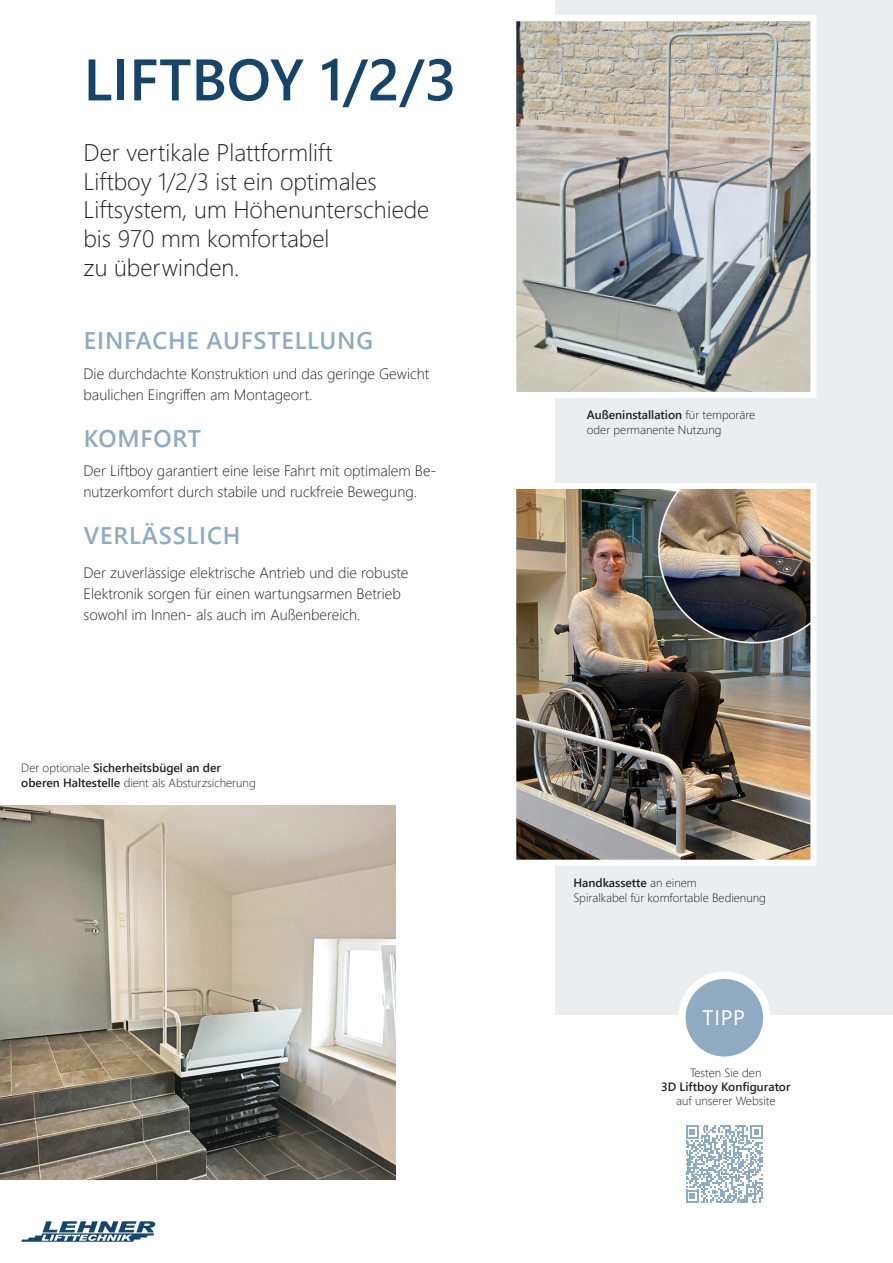
<style>
.page{position:relative;width:893px;height:1263px;background:#fff}
.page>*{position:absolute;margin:0;border:0;box-sizing:border-box;transform-origin:0 0}
.t1{font:600 58.5px "Segoe UI";color:#17456a}
.t2{font:300 24px/28.8px "Segoe UI";color:#231f20}
.t3{font:600 24px "Segoe UI";letter-spacing:.035em;color:#8fabc1}
.t4{font:21px "Segoe UI";color:#fff}
.t5{font:300 15px/21px "Segoe UI";color:#231f20}
.t6{font:300 12px/14.4px "Segoe UI";color:#231f20}
.t7{font:600 12px/14.4px "Segoe UI";color:#231f20}
.s1{font-weight:300}
.s2{font-weight:600}
</style>
<div class="page">
<svg style="left:21px;top:1221px;width:134px;height:21px"></svg>
<div style="left:556px;top:0;width:337px;height:1014px;background:#ebeef0"></div>
<img style="left:517px;top:22px;width:292px;height:369px">
<div style="left:510px;top:15px;width:306px;height:383px;border:6px solid #fff"></div>
<img style="left:517px;top:490px;width:292px;height:369px">
<div style="left:510px;top:483px;width:306px;height:383px;border:6px solid #fff"></div>
<div style="left:682px;top:975px;width:85px;height:85px;background:#8fabc1;border-radius:50%"></div>
<div style="left:678px;top:971px;width:93px;height:93px;border:8px solid #fff;border-radius:50%"></div>
<svg style="left:686px;top:1125px;width:77px;height:78px"></svg>
<img style="left:0;top:805px;width:395px;height:374px">
<h1 class="t1" style="left:84px;top:24px;width:375px">LIFTBOY 1/2/3</h1>
<h2 class="t2" style="left:84px;top:136px;width:347px">Der vertikale Plattformlift<br>Liftboy 1/2/3 ist ein optimales<br>Liftsystem, um Höhenunterschiede bis 970 mm komfortabel<br>zu überwinden.</h2>
<h2 class="t3" style="left:84px;top:318px;width:291px">EINFACHE AUFSTELLUNG</h2>
<p class="t5" style="left:84px;top:361px;width:347px">Die durchdachte Konstruktion und das geringe Gewicht baulichen Eingriffen am Montageort.</p>
<h2 class="t3" style="left:84px;top:415px;width:118px">KOMFORT</h2>
<p class="t5" style="left:84px;top:459px;width:355px">Der Liftboy garantiert eine leise Fahrt mit optimalem Be&shy;nutzerkomfort durch stabile und ruckfreie Bewegung.</p>
<h2 class="t3" style="left:84px;top:513px;width:158px">VERLÄSSLICH</h2>
<p class="t5" style="left:84px;top:561px;width:326px">Der zuverlässige elektrische Antrieb und die robuste<br>Elektronik sorgen für einen wartungsarmen Betrieb sowohl im Innen- als auch im Außenbereich.</p>
<p class="t7" style="left:21px;top:760px;width:236px"><span class="s1">Der optionale</span> Sicherheitsbügel an der oberen Haltestelle <span class="s1">dient als Absturzsicherung</span></p>
<p class="t6" style="left:587px;top:407px;width:170px"><span class="s2">Außeninstallation</span> für temporäre oder permanente Nutzung</p>
<p class="t6" style="left:573px;top:874px;width:194px"><span class="s2">Handkassette</span> an einem<br>Spiralkabel für komfortable Bedienung</p>
<h3 class="t4" style="left:703px;top:998px;width:44px">TIPP</h3>
<p class="t6" style="left:690px;top:1064px;width:73px">Testen Sie den</p>
<p class="t7" style="left:661px;top:1078px;width:131px">3D Liftboy Konfigurator</p>
<p class="t6" style="left:676px;top:1093px;width:101px">auf unserer Website</p>
</div>
